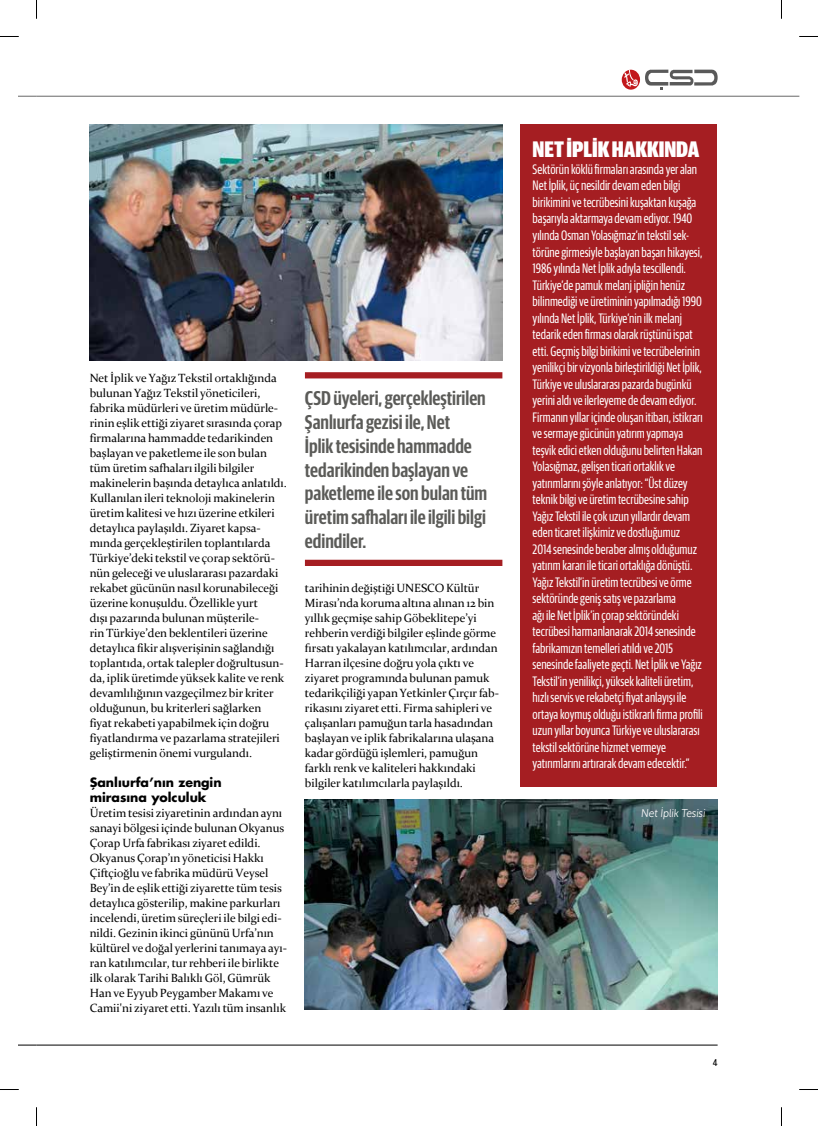
<style>
.page{position:relative;width:818px;height:1126px;background:#fff}
.page>*{position:absolute;margin:0;border:0;box-sizing:border-box;transform-origin:0 0}
.t1{font:900 22.5px "Guardian Sans X Cond";color:#fff}
.t2{font:600 20px/23.8px "Guardian Sans X Cond";color:#5b5b58}
.t3{font:13.75px/16.5px "Guardian Sans X Cond";color:#fff;scale:.96 1}
.t4{font:12.5px/15px "Futura Bold Tr";color:#000}
.t5{font:11.88px/15px "Constantia";letter-spacing:-.005em;color:#000}
.t6{font:11.25px "Museo Sans 300";color:#fff;scale:.91 1}
.t7{font:10px "Univers T";color:#000;scale:.94 1}
</style>
<div class="page">
<svg style="left:19px;top:1044px;width:17px;height:1px"></svg>
<hr style="left:36px;top:1044px;width:681px;height:1px;background:#000">
<svg style="left:19px;top:96px;width:17px;height:1px"></svg>
<hr style="left:36px;top:96px;width:762px;height:1px;background:#000">
<svg style="left:621px;top:70px;width:18px;height:20px"></svg>
<svg style="left:624px;top:70px;width:13px;height:17px"></svg>
<svg style="left:645px;top:69px;width:72px;height:21px"></svg>
<div style="left:520px;top:125px;width:197px;height:661px;background:#a51e22"></div>
<img style="left:305px;top:799px;width:412px;height:210px">
<img style="left:90px;top:125px;width:412px;height:235px">
<div style="left:305px;top:372px;width:197px;height:6px;background:#a51e22"></div>
<div style="left:305px;top:559px;width:197px;height:7px;background:#a51e22"></div>
<svg style="left:0;top:36px;width:19px;height:1px"></svg>
<svg style="left:799px;top:36px;width:18px;height:1px"></svg>
<svg style="left:0;top:1089px;width:19px;height:1px"></svg>
<svg style="left:799px;top:1089px;width:18px;height:1px"></svg>
<svg style="left:36px;top:0;width:1px;height:19px"></svg>
<svg style="left:36px;top:1107px;width:1px;height:18px"></svg>
<p class="t5" style="left:90px;top:369px;width:199px">Net İplik ve Yağız Tekstil ortaklığında bulunan Yağız Tekstil yöneticileri, fabrika müdürleri ve üretim müdürle&shy;rinin eşlik ettiği ziyaret sırasında çorap firmalarına hammadde tedarikinden başlayan ve paketleme ile son bulan tüm üretim safhaları ilgili bilgiler makinelerin başında detaylıca anlatıldı.<br>Kullanılan ileri teknoloji makinelerin üretim kalitesi ve hızı üzerine etkileri detaylıca paylaşıldı. Ziyaret kapsa&shy;mında gerçekleştirilen toplantılarda Türkiye’deki tekstil ve çorap sektörü&shy;nün geleceği ve uluslararası pazardaki rekabet gücünün nasıl korunabileceği üzerine konuşuldu. Özellikle yurt<br>dışı pazarında bulunan müşterile-<br>rin Türkiye’den beklentileri üzerine detaylıca fikir alışverişinin sağlandığı toplantıda, ortak talepler doğrultusun&shy;da, iplik üretimde yüksek kalite ve renk devamlılığının vazgeçilmez bir kriter olduğunun, bu kriterleri sağlarken<br>fiyat rekabeti yapabilmek için doğru fiyatlandırma ve pazarlama stratejileri geliştirmenin önemi vurgulandı.</p>
<p class="t4" style="left:90px;top:774px;width:133px">Şanlıurfa’nın zengin mirasına yolculuk</p>
<p class="t5" style="left:90px;top:804px;width:199px">Üretim tesisi ziyaretinin ardından aynı sanayi bölgesi içinde bulunan Okyanus Çorap Urfa fabrikası ziyaret edildi.<br>Okyanus Çorap’ın yöneticisi Hakkı Çiftçioğlu ve fabrika müdürü Veysel Bey’in de eşlik ettiği ziyarette tüm tesis detaylıca gösterilip, makine parkurları incelendi, üretim süreçleri ile bilgi edi&shy;nildi. Gezinin ikinci gününü Urfa’nın kültürel ve doğal yerlerini tanımaya ayı&shy;ran katılımcılar, tur rehberi ile birlikte ilk olarak Tarihi Balıklı Göl, Gümrük Han ve Eyyub Peygamber Makamı ve Camii'ni ziyaret etti. Yazılı tüm insanlık</p>
<h2 class="t2" style="left:305px;top:385px;width:184px">ÇSD üyeleri, gerçekleştirilen<br>Şanlıurfa gezisi ile, Net<br>İplik tesisinde hammadde tedarikinden başlayan ve paketleme ile son bulan tüm üretim safhaları ile ilgili bilgi edindiler.</h2>
<p class="t5" style="left:305px;top:579px;width:195px">tarihinin değiştiği UNESCO Kültür Mirası’nda koruma altına alınan 12 bin yıllık geçmişe sahip Göbeklitepe’yi rehberin verdiği bilgiler eşlinde görme fırsatı yakalayan katılımcılar, ardından Harran ilçesine doğru yola çıktı ve ziyaret programında bulunan pamuk tedarikçiliği yapan Yetkinler Çırçır fab&shy;rikasını ziyaret etti. Firma sahipleri ve çalışanları pamuğun tarla hasadından başlayan ve iplik fabrikalarına ulaşana kadar gördüğü işlemleri, pamuğun farklı renk ve kaliteleri hakkındaki bilgiler katılımcılarla paylaşıldı.</p>
<h1 class="t1" style="left:532px;top:133px;width:168px">NET İPLİK HAKKINDA</h1>
<p class="t3" style="left:532px;top:160px;width:179px">Sektörün köklü firmaları arasında yer alan Net İplik, üç nesildir devam eden bilgi birikimini ve tecrübesini kuşaktan kuşağa başarıyla aktarmaya devam ediyor. 1940 yılında Osman Yolasığmaz’ın tekstil sek&shy;törüne girmesiyle başlayan başarı hikayesi, 1986 yılında Net İplik adıyla tescillendi.<br>Türkiye’de pamuk melanj ipliğin henüz bilinmediği ve üretiminin yapılmadığı 1990 yılında Net İplik, Türkiye’nin ilk melanj tedarik eden firması olarak rüştünü ispat etti. Geçmiş bilgi birikimi ve tecrübelerinin yenilikçi bir vizyonla birleştirildiği Net İplik, Türkiye ve uluslararası pazarda bugünkü yerini aldı ve ilerleyeme de devam ediyor.<br>Firmanın yıllar içinde oluşan itibarı, istikrarı ve sermaye gücünün yatırım yapmaya teşvik edici etken olduğunu belirten Hakan Yolasığmaz, gelişen ticari ortaklık ve yatırımlarını şöyle anlatıyor: “Üst düzey teknik bilgi ve üretim tecrübesine sahip Yağız Tekstil ile çok uzun yıllardır devam eden ticaret ilişkimiz ve dostluğumuz<br>2014 senesinde beraber almış olduğumuz yatırım kararı ile ticari ortaklığa dönüştü.<br>Yağız Tekstil’in üretim tecrübesi ve örme sektöründe geniş satış ve pazarlama<br>ağı ile Net İplik’in çorap sektöründeki tecrübesi harmanlanarak 2014 senesinde fabrikamızın temelleri atıldı ve 2015 senesinde faaliyete geçti. Net İplik ve Yağız Tekstil’in yenilikçi, yüksek kaliteli üretim, hızlı servis ve rekabetçi fiyat anlayışı ile ortaya koymuş olduğu istikrarlı firma profili uzun yıllar boyunca Türkiye ve uluslararası tekstil sektörüne hizmet vermeye yatırımlarını artırarak devam edecektir.”</p>
<p class="t6" style="left:640px;top:807px;width:73px">Net İplik Tesisi</p>
<p class="t7" style="left:712px;top:1055px;width:7px">4</p>
</div>
